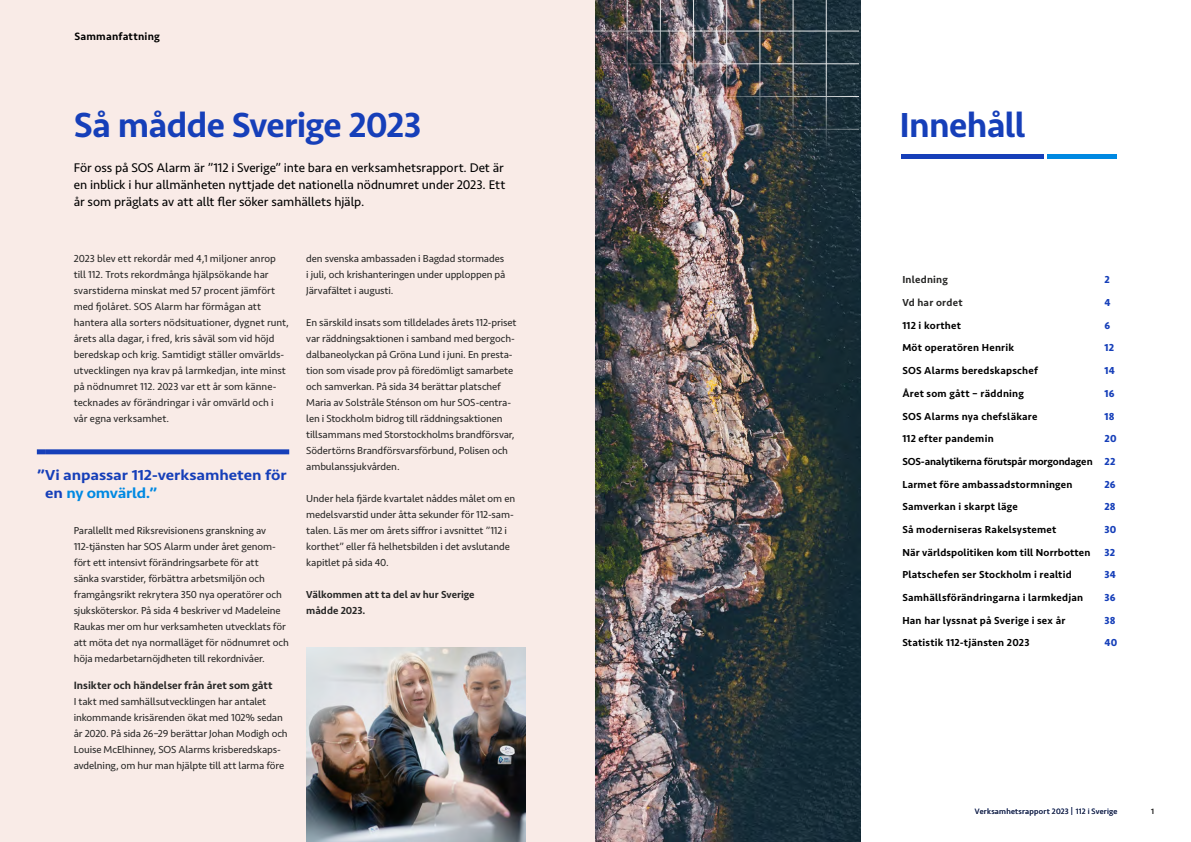
<style>
.page{position:relative;width:1191px;height:842px;background:#fff}
.page>*{position:absolute;margin:0;border:0;box-sizing:border-box;transform-origin:0 0}
.t1{font:500 36px "Seravek";letter-spacing:-.02em;color:#163fb9}
.t2{font:500 15px/17.8px "Seravek";letter-spacing:-.005em;color:#163fb9;scale:1.1 1}
.t3{font:13px/17px "Seravek";letter-spacing:-.005em;color:#000}
.t4{font:500 11px "Seravek";color:#272726}
.t5{font:500 11px "Seravek";letter-spacing:.02em;color:#000}
.t6{font:10.5px/16px "Seravek";letter-spacing:-.01em;color:#272726}
.t7{font:500 10.5px/22.7px "Seravek";letter-spacing:.02em;color:#000;text-align:justify}
.t8{font:500 10.5px/16px "Seravek";letter-spacing:.005em;color:#272726}
.t9{font:700 10.5px "Seravek";color:#163fb9}
.t10{font:500 10.5px "Seravek";letter-spacing:.025em;color:#272726}
.t11{font:8px "Seravek";letter-spacing:.03em;color:#272726}
.t12{font:500 8px "Seravek";color:#272726}
.s1{color:#0089e2}
.s2{font-weight:700;color:#163fb9}
</style>
<div class="page">
<div style="left:0;top:0;width:595px;height:842px;background:#f9ebe7"></div>
<img style="left:595px;top:0;width:265px;height:842px">
<hr style="left:726px;top:0;width:1px;height:290px;background:#fff">
<hr style="left:826px;top:0;width:1px;height:290px;background:#fff">
<hr style="left:693px;top:0;width:1px;height:290px;background:#fff">
<hr style="left:793px;top:0;width:1px;height:290px;background:#fff">
<hr style="left:660px;top:0;width:1px;height:290px;background:#fff">
<hr style="left:759px;top:0;width:1px;height:290px;background:#fff">
<hr style="left:627px;top:0;width:1px;height:290px;background:#fff">
<hr style="left:595px;top:31px;width:264px;height:1px;background:#fff">
<hr style="left:595px;top:63px;width:264px;height:1px;background:#fff">
<hr style="left:595px;top:96px;width:264px;height:1px;background:#fff">
<hr style="left:595px;top:129px;width:264px;height:1px;background:#fff">
<hr style="left:595px;top:162px;width:264px;height:1px;background:#fff">
<hr style="left:595px;top:194px;width:264px;height:1px;background:#fff">
<hr style="left:595px;top:227px;width:264px;height:1px;background:#fff">
<hr style="left:595px;top:260px;width:264px;height:1px;background:#fff">
<img style="left:306px;top:647px;width:220px;height:195px">
<div style="left:1047px;top:154px;width:70px;height:5px;background:#0089e2"></div>
<div style="left:901px;top:154px;width:143px;height:5px;background:#163fb9"></div>
<div style="left:37px;top:449px;width:8px;height:5px;background:#163fb9"></div>
<div style="left:45px;top:449px;width:244px;height:5px;background:#163fb9"></div>
<p class="t5" style="left:74px;top:30px;width:87px">Sammanfattning</p>
<h1 class="t1" style="left:74px;top:103px;width:349px">Så mådde Sverige 2023</h1>
<p class="t3" style="left:74px;top:160px;width:433px">För oss på SOS Alarm är ”112 i Sverige” inte bara en verksamhetsrapport. Det är en inblick i hur allmänheten nyttjade det nationella nödnumret under 2023. Ett år som präglats av att allt fler söker samhällets hjälp.</p>
<p class="t6" style="left:74px;top:250px;width:217px">2023 blev ett rekordår med 4,1 miljoner anrop till 112. Trots rekordmånga hjälpsökande har svarstiderna minskat med 57 procent jämfört med fjolåret. SOS Alarm har förmågan att hantera alla sorters nödsituationer, dygnet runt, årets alla dagar, i fred, kris såväl som vid höjd beredskap och krig. Samtidigt ställer omvärlds&shy;utvecklingen nya krav på larmkedjan, inte minst på nödnumret 112. 2023 var ett år som känne&shy;tecknades av förändringar i vår omvärld och i vår egna verksamhet.</p>
<h2 class="t2" style="left:45px;top:466px;width:221px;text-indent:-8px">”Vi anpassar 112-verksamheten för en <span class="s1">ny omvärld.”</span></h2>
<p class="t6" style="left:74px;top:522px;width:217px">Parallellt med Riksrevisionens granskning av 112-tjänsten har SOS Alarm under året genom&shy;fört ett intensivt förändringsarbete för att<br>sänka svarstider, förbättra arbetsmiljön och framgångsrikt rekrytera 350 nya operatörer och sjuksköterskor. På sida 4 beskriver vd Madeleine Raukas mer om hur verksamheten utvecklats för att möta det nya normalläget för nödnumret och höja medarbetarnöjdheten till rekordnivåer.</p>
<p class="t4" style="left:74px;top:678px;width:200px">Insikter och händelser från året som gått</p>
<p class="t6" style="left:74px;top:693px;width:215px">I takt med samhällsutvecklingen har antalet inkommande krisärenden ökat med 102% sedan år 2020. På sida 26–29 berättar Johan Modigh och Louise McElhinney, SOS Alarms krisberedskaps&shy;avdelning, om hur man hjälpte till att larma före</p>
<p class="t6" style="left:306px;top:250px;width:201px">den svenska ambassaden i Bagdad stormades i juli, och krishanteringen under upploppen på<br>Järvafältet i augusti.</p>
<p class="t6" style="left:306px;top:314px;width:212px">En särskild insats som tilldelades årets 112-priset var räddningsaktionen i samband med bergoch&shy;dalbaneolyckan på Gröna Lund i juni. En presta&shy;tion som visade prov på föredömligt samarbete och samverkan. På sida 34 berättar platschef Maria av Solstråle Sténson om hur SOS-centra&shy;len i Stockholm bidrog till räddningsaktionen tillsammans med Storstockholms brandförsvar, Södertörns Brandförsvarsförbund, Polisen och ambulanssjukvården.</p>
<p class="t6" style="left:306px;top:490px;width:210px">Under hela fjärde kvartalet nåddes målet om en medelsvarstid under åtta sekunder för 112-sam&shy;talen. Läs mer om årets siffror i avsnittet ”112 i korthet” eller få helhetsbilden i det avslutande kapitlet på sida 40.</p>
<p class="t8" style="left:306px;top:586px;width:170px">Välkommen att ta del av hur Sverige mådde 2023.</p>
<h1 class="t1" style="left:899px;top:103px;width:127px">Innehåll</h1>
<p class="t8" style="left:902px;top:272px;width:47px">Inledning</p>
<p class="t9" style="left:1104px;top:273px;width:7px">2</p>
<p class="t10" style="left:902px;top:296px;width:62px">Vd har ordet</p>
<p class="t9" style="left:1104px;top:296px;width:8px">4</p>
<p class="t7" style="left:902px;top:314px;width:60px">112 i korthet</p>
<p class="t9" style="left:1104px;top:319px;width:7px">6</p>
<p class="t7" style="left:902px;top:337px;width:113px">Möt operatören Henrik</p>
<p class="t9" style="left:1104px;top:341px;width:11px">12</p>
<p class="t7" style="left:902px;top:359px;width:137px">SOS Alarms beredskapschef</p>
<p class="t9" style="left:1104px;top:364px;width:12px">14</p>
<p class="t7" style="left:902px;top:382px;width:123px">Året som gått – räddning</p>
<p class="t9" style="left:1104px;top:387px;width:12px">16</p>
<p class="t7" style="left:902px;top:405px;width:137px">SOS Alarms nya chefsläkare</p>
<p class="t9" style="left:1104px;top:409px;width:12px">18</p>
<p class="t7" style="left:902px;top:427px;width:93px">112 efter pandemin</p>
<p class="t7" style="left:902px;top:427px;width:216px;text-indent:202px"><span class="s2">20<br></span>SOS-analytikerna förutspår morgondagen <span class="s2">22<br></span>Larmet före ambassadstormningen</p>
<p class="t9" style="left:1104px;top:477px;width:13px">26</p>
<p class="t7" style="left:902px;top:495px;width:117px">Samverkan i skarpt läge</p>
<p class="t9" style="left:1104px;top:500px;width:13px">28</p>
<p class="t7" style="left:902px;top:518px;width:156px">Så moderniseras Rakelsystemet</p>
<p class="t9" style="left:1104px;top:523px;width:13px">30</p>
<p class="t7" style="left:902px;top:541px;width:190px">När världspolitiken kom till Norrbotten</p>
<p class="t9" style="left:1104px;top:546px;width:12px">32</p>
<p class="t7" style="left:902px;top:563px;width:171px">Platschefen ser Stockholm i realtid</p>
<p class="t9" style="left:1104px;top:568px;width:13px">34</p>
<p class="t7" style="left:902px;top:586px;width:182px">Samhällsförändringarna i larmkedjan</p>
<p class="t9" style="left:1104px;top:591px;width:13px">36</p>
<p class="t7" style="left:902px;top:609px;width:164px">Han har lyssnat på Sverige i sex år</p>
<p class="t9" style="left:1104px;top:614px;width:13px">38</p>
<p class="t7" style="left:902px;top:631px;width:129px">Statistik 112-tjänsten 2023</p>
<p class="t9" style="left:1104px;top:636px;width:14px">40</p>
<p class="t11" style="left:975px;top:806px;width:144px">Verksamhetsrapport 2023 | 112 i Sverige</p>
<p class="t12" style="left:1151px;top:806px;width:5px">1</p>
</div>
